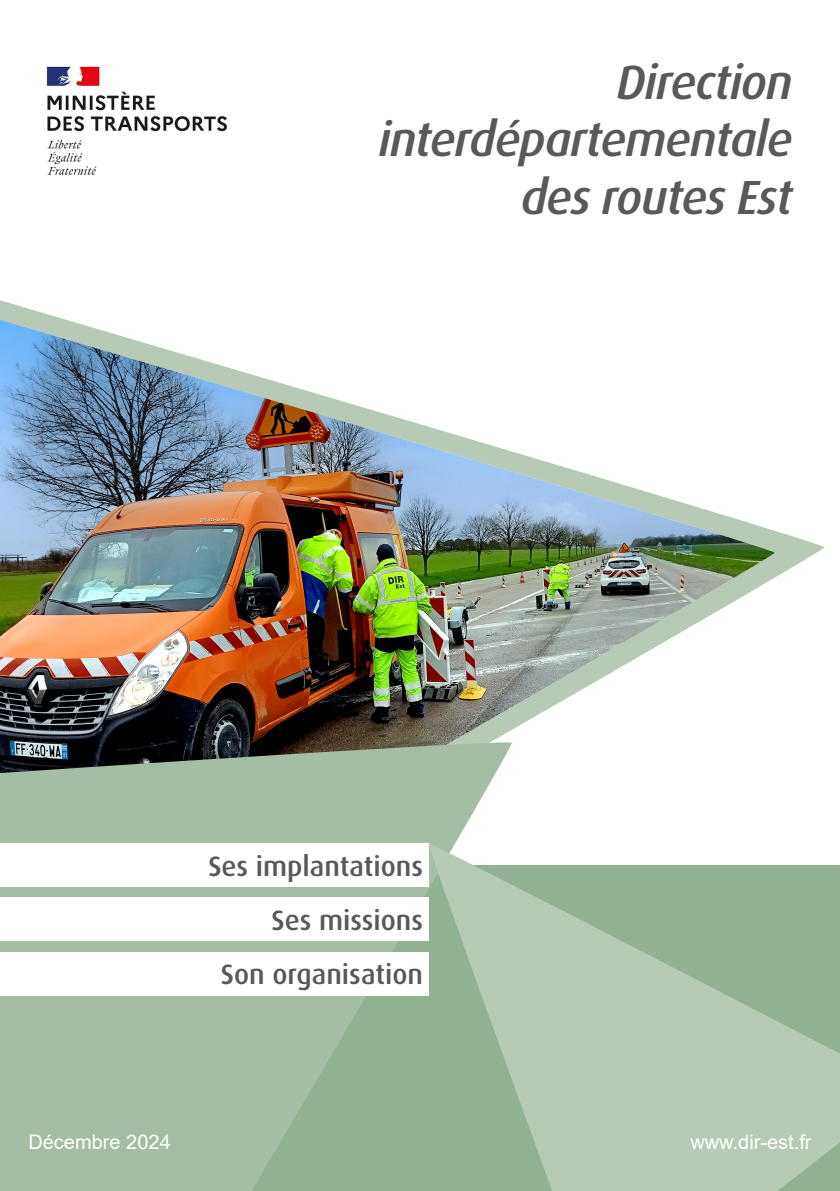
<style>
.page{position:relative;width:840px;height:1191px;background:#fff}
.page>*{position:absolute;margin:0;border:0;box-sizing:border-box;transform-origin:0 0}
.t1{font:italic 500 48px/57.6px "Dax OT";letter-spacing:-.025em;color:#58595b;text-align:right}
.t2{font:500 28px "Dax OT";color:#58595b}
.t3{font:20px "Arial";color:#fff}
</style>
<div class="page">
<img style="left:46px;top:66px;width:181px;height:109px">
<img style="left:0;top:320px;width:774px;height:417px">
<svg style="left:0;top:737px;width:512px;height:454px;background:#9bb29a"></svg>
<svg style="left:425px;top:841px;width:414px;height:350px;background:#acc3ac"></svg>
<div style="left:0;top:951px;width:428px;height:44px;background:#fff"></div>
<div style="left:0;top:897px;width:428px;height:44px;background:#fff"></div>
<div style="left:0;top:843px;width:428px;height:44px;background:#fff"></div>
<h1 class="t1" style="left:378px;top:54px;width:415px">Direction interdépartementale des routes Est</h1>
<p class="t2" style="left:208px;top:850px;width:216px">Ses implantations</p>
<p class="t2" style="left:271px;top:904px;width:153px">Ses missions</p>
<p class="t2" style="left:221px;top:959px;width:203px">Son organisation</p>
<p class="t3" style="left:28px;top:1128px;width:144px">Décembre 2024</p>
<p class="t3" style="left:690px;top:1128px;width:123px">www.dir-est.fr</p>
</div>
